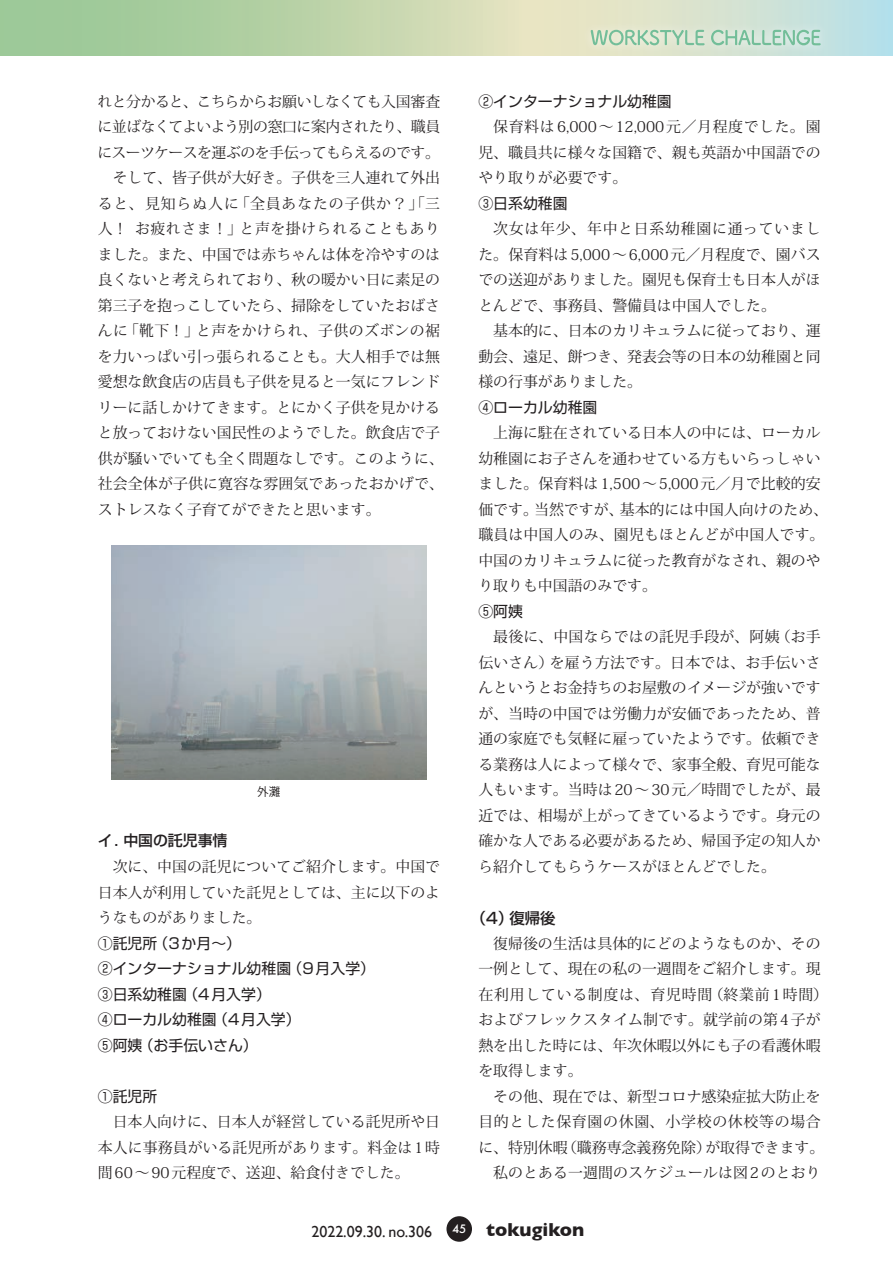
<style>
.page{position:relative;width:893px;height:1263px;background:#fff}
.page>*{position:absolute;margin:0;border:0;box-sizing:border-box;transform-origin:0 0}
.t1{font:15.9px "Gill Sans";color:#231f20}
.t2{font:500 15.45px "Shin Go Pro";color:#231f20}
.t3{font:14.85px/25.5px "Koz Min Pro";color:#231f20;text-align:justify}
.t4{font:14.85px/25.5px "Shin Go Pro";color:#231f20}
.t5{font:500 14.85px "Shin Go Pro";color:#231f20}
.t6{font:11.7px "Koz Go Pro";color:#231f20}
.s1{font-weight:700;font-size:19.2px}
</style>
<div class="page">
<div style="left:446px;top:1216px;width:26px;height:26px;background:#231f20;border-radius:50%"></div>
<svg style="left:0;top:0;width:893px;height:55px;background:#bfd6b3"></svg>
<img style="left:112px;top:545px;width:314px;height:234px">
<div style="left:581px;top:20px;width:248px;height:35px;background:#fff;opacity:.75"></div>
<svg style="left:591px;top:30px;width:230px;height:15px;background:#b7d8c1"></svg>
<p class="t3" style="left:97px;top:88px;width:348px;text-align:left">れと分かると、こちらからお願いしなくても入国審査に並ばなくてよいよう別の窓口に案内されたり、職員にスーツケースを運ぶのを手伝ってもらえるのです。　そして、皆子供が大好き。子供を三人連れて外出ると、見知らぬ人に「全員あなたの子供か？」「三人！お疲れさま！」と声を掛けられることもありました。また、中国では赤ちゃんは体を冷やすのは良くないと考えられており、秋の暖かい日に素足の第三子を抱っこしていたら、掃除をしていたおばさんに「靴下！」と声をかけられ、子供のズボンの裾を力いっぱい引っ張られることも。大人相手では無愛想な飲食店の店員も子供を見ると一気にフレンドリーに話しかけてきます。とにかく子供を見かけると放っておけない国民性のようでした。飲食店で子供が騒いでいても全く問題なしです。このように、社会全体が子供に寛容な雰囲気であったおかげで、ストレスなく子育てができたと思います。</p>
<p class="t6" style="left:257px;top:784px;width:25px">外灘</p>
<p class="t5" style="left:98px;top:829px;width:131px">イ. 中国の託児事情</p>
<p class="t3" style="left:98px;top:853px;width:344px">　次に、中国の託児についてご紹介します。中国で日本人が利用していた託児としては、主に以下のようなものがありました。</p>
<p class="t4" style="left:98px;top:928px;width:279px">①託児所（3か月〜）<br>②インターナショナル幼稚園（9月入学）<br>③日系幼稚園（4月入学）<br>④ローカル幼稚園（4月入学）<br>⑤阿姨（お手伝いさん）</p>
<p class="t4" style="left:98px;top:1081px;width:61px">①託児所</p>
<p class="t3" style="left:98px;top:1108px;width:344px">　日本人向けに、日本人が経営している託児所や日本人に事務員がいる託児所があります。料金は1時間60〜90元程度で、送迎、給食付きでした。</p>
<p class="t4" style="left:478px;top:86px;width:195px">②インターナショナル幼稚園</p>
<p class="t3" style="left:478px;top:113px;width:344px">　保育料は 6,000〜12,000元／月程度でした。園児、職員共に様々な国籍で、親も英語か中国語でのやり取りが必要です。</p>
<p class="t4" style="left:478px;top:188px;width:91px">③日系幼稚園</p>
<p class="t3" style="left:478px;top:215px;width:344px;text-align:left">　次女は年少、年中と日系幼稚園に通っていました。保育料は5,000〜6,000元／月程度で、園バスでの送迎がありました。園児も保育士も日本人がほとんどで、事務員、警備員は中国人でした。<br>　基本的に、日本のカリキュラムに従っており、運動会、遠足、餅つき、発表会等の日本の幼稚園と同様の行事がありました。</p>
<p class="t4" style="left:478px;top:393px;width:121px">④ローカル幼稚園</p>
<p class="t3" style="left:478px;top:420px;width:351px;text-align:left">　上海に駐在されている日本人の中には、ローカル幼稚園にお子さんを通わせている方もいらっしゃいました。保育料は1,500〜5,000元／月で比較的安価です。当然ですが、基本的には中国人向けのため、職員は中国人のみ、園児もほとんどが中国人です。中国のカリキュラムに従った教育がなされ、親のやり取りも中国語のみです。</p>
<p class="t4" style="left:478px;top:597px;width:46px">⑤阿姨</p>
<p class="t3" style="left:478px;top:624px;width:344px">　最後に、中国ならではの託児手段が、阿姨（お手伝いさん）を雇う方法です。日本では、お手伝いさんというとお金持ちのお屋敷のイメージが強いですが、当時の中国では労働力が安価であったため、普通の家庭でも気軽に雇っていたようです。依頼できる業務は人によって様々で、家事全般、育児可能な人もいます。当時は20〜30元／時間でしたが、最近では、相場が上がってきているようです。身元の確かな人である必要があるため、帰国予定の知人から紹介してもらうケースがほとんどでした。</p>
<p class="t2" style="left:471px;top:905px;width:86px">（4）復帰後</p>
<p class="t3" style="left:478px;top:930px;width:351px;text-align:left">　復帰後の生活は具体的にどのようなものか、その一例として、現在の私の一週間をご紹介します。現在利用している制度は、育児時間（終業前1時間）およびフレックスタイム制です。就学前の第4子が熱を出した時には、年次休暇以外にも子の看護休暇を取得します。<br>　その他、現在では、新型コロナ感染症拡大防止を目的とした保育園の休園、小学校の休校等の場合に、特別休暇（職務専念義務免除）が取得できます。　私のとある一週間のスケジュールは図2のとおり</p>
<p class="t1" style="left:311px;top:1222px;width:274px">2022.09.30. no.306 <sup>45</sup> <span class="s1">tokugikon</span></p>
</div>
